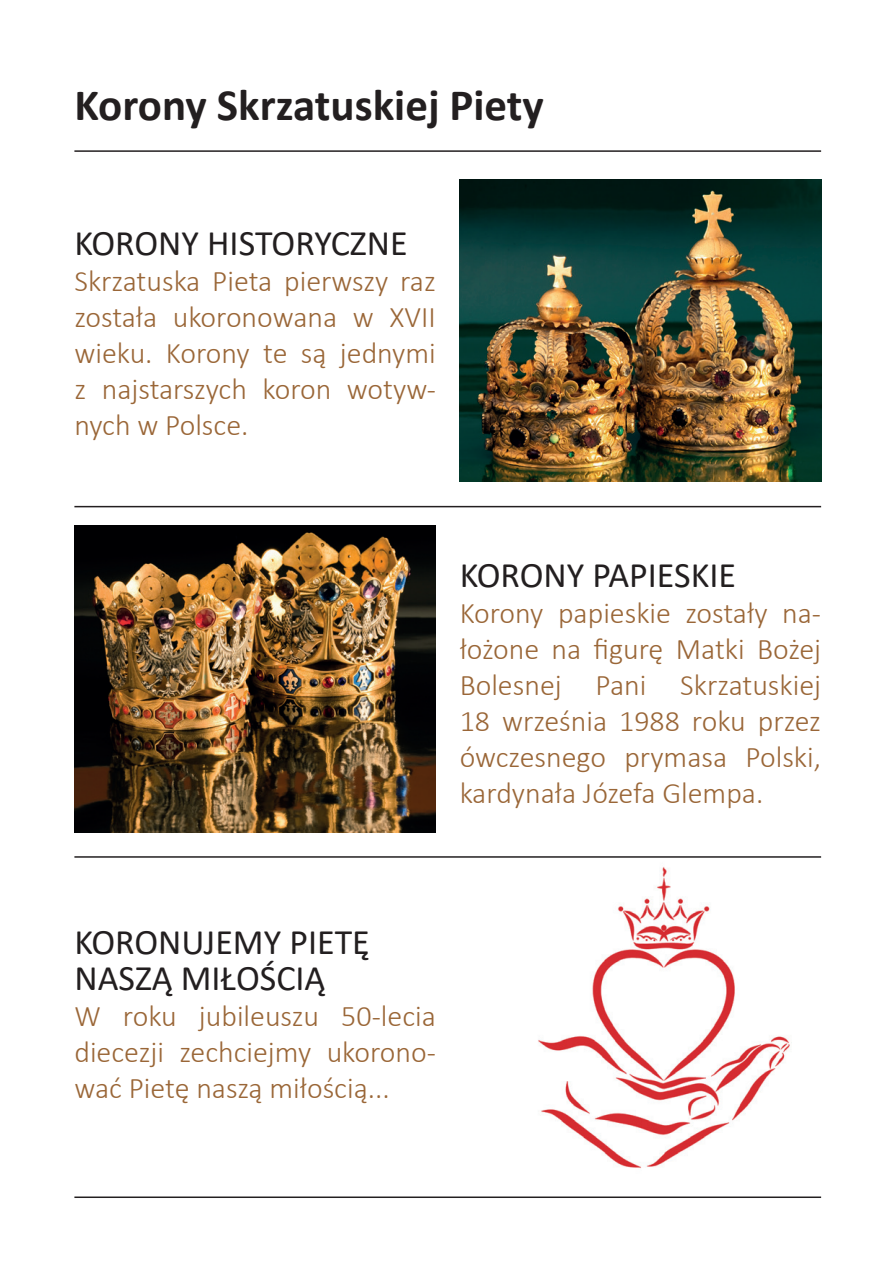
<style>
.page{position:relative;width:893px;height:1276px;background:#fff}
.page>*{position:absolute;margin:0;border:0;box-sizing:border-box;transform-origin:0 0}
.t1{font:700 45px "Calibri";color:#231f20}
.t2{font:36px/36px "Calibri";color:#231f20}
.t3{font:300 30px/36px "Calibri";color:#9a6637;text-align:justify}
</style>
<div class="page">
<img style="left:460px;top:179px;width:361px;height:302px">
<img style="left:74px;top:526px;width:362px;height:306px">
<img style="left:533px;top:857px;width:263px;height:312px">
<hr style="left:74px;top:506px;width:747px;height:1px;background:#231f20">
<hr style="left:74px;top:856px;width:747px;height:1px;background:#231f20">
<hr style="left:74px;top:1196px;width:747px;height:2px;background:#231f20">
<hr style="left:74px;top:150px;width:747px;height:2px;background:#231f20">
<p class="t1" style="left:74px;top:73px;width:471px">Korony Skrzatuskiej Piety</p>
<p class="t2" style="left:74px;top:224px;width:335px">KORONY HISTORYCZNE</p>
<p class="t3" style="left:74px;top:262px;width:363px">Skrzatuska Pieta pierwszy raz została ukoronowana w XVII wieku. Korony te są jednymi z najstarszych koron wotyw&shy;nych w Polsce.</p>
<p class="t2" style="left:460px;top:556px;width:278px">KORONY PAPIESKIE</p>
<p class="t3" style="left:460px;top:594px;width:363px">Korony papieskie zostały na&shy;łożone na figurę Matki Bożej Bolesnej Pani Skrzatuskiej 18 września 1988 roku przez ówczesnego prymasa Polski, kardynała Józefa Glempa.</p>
<p class="t2" style="left:74px;top:923px;width:297px">KORONUJEMY PIETĘ<br>NASZĄ MIŁOŚCIĄ</p>
<p class="t3" style="left:74px;top:998px;width:363px">W roku jubileuszu 50-lecia diecezji zechciejmy ukorono&shy;wać Pietę naszą miłością...</p>
</div>
